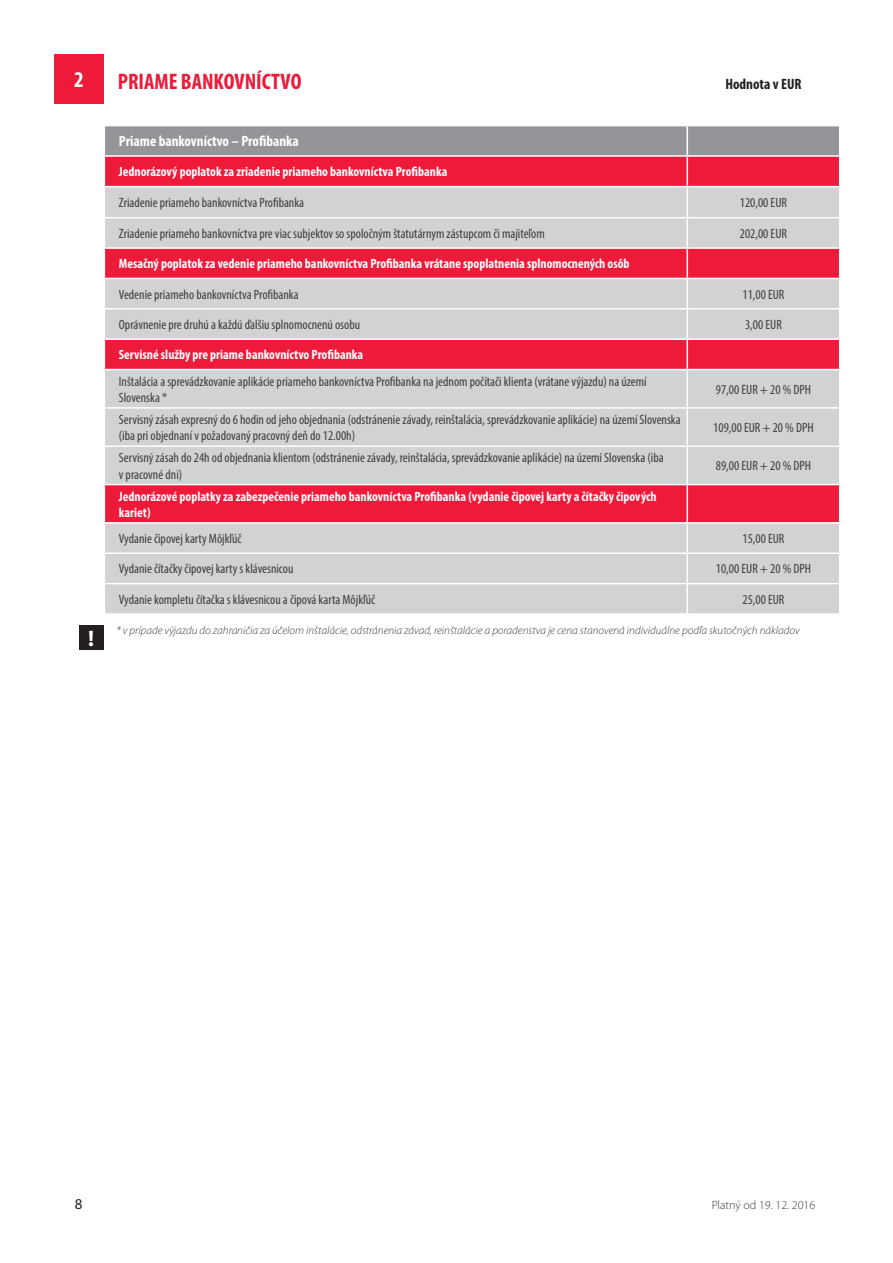
<style>
.page{position:relative;width:893px;height:1263px;background:#fff}
.page>*{position:absolute;margin:0;border:0;box-sizing:border-box;transform-origin:0 0}
.t1{font:700 condensed 22.5px "Myriad Pro";color:#ed1a3a}
.t2{font:700 condensed 22.5px "Myriad Pro";color:#fff}
.t3{font:700 22.5px "Myriad Pro";color:#fff}
.t4{font:700 condensed 15px "Myriad Pro";color:#fff}
.t5{font:700 condensed 15px "Myriad Pro";color:#231f20}
.t6{font:15px "Myriad Pro";color:#231f20}
.t7{font:condensed 13.5px/16.2px "Myriad Pro";color:#3e3e3f}
.t8{font:700 condensed 13.5px/16.2px "Myriad Pro";color:#fff}
.t9{font:300 12px "Myriad Pro";color:#3e3e3f}
.t10{font:italic 300 11.25px "Myriad Pro";color:#3e3e3f}
</style>
<div class="page">
<svg style="left:105px;top:187px;width:734px;height:426px;background:#d7a7b0"></svg>
<hr style="left:686px;top:249px;width:2px;height:29px;background:#fff">
<hr style="left:686px;top:340px;width:2px;height:29px;background:#fff">
<hr style="left:686px;top:485px;width:2px;height:37px;background:#fff">
<hr style="left:686px;top:187px;width:2px;height:30px;background:#fff">
<hr style="left:686px;top:218px;width:2px;height:29px;background:#fff">
<hr style="left:686px;top:279px;width:2px;height:29px;background:#fff">
<hr style="left:686px;top:310px;width:2px;height:28px;background:#fff">
<hr style="left:686px;top:370px;width:2px;height:37px;background:#fff">
<hr style="left:686px;top:409px;width:2px;height:36px;background:#fff">
<hr style="left:686px;top:447px;width:2px;height:37px;background:#fff">
<hr style="left:686px;top:524px;width:2px;height:28px;background:#fff">
<hr style="left:686px;top:554px;width:2px;height:29px;background:#fff">
<hr style="left:686px;top:584px;width:2px;height:29px;background:#fff">
<hr style="left:104px;top:217px;width:583px;height:1px;background:#fff">
<hr style="left:687px;top:217px;width:153px;height:1px;background:#fff">
<svg style="left:104px;top:126px;width:736px;height:60px;background:#c25d6e"></svg>
<hr style="left:104px;top:247px;width:583px;height:2px;background:#fff">
<hr style="left:687px;top:247px;width:153px;height:2px;background:#fff">
<hr style="left:104px;top:278px;width:583px;height:1px;background:#fff">
<hr style="left:687px;top:278px;width:153px;height:1px;background:#fff">
<hr style="left:104px;top:338px;width:583px;height:2px;background:#fff">
<hr style="left:687px;top:338px;width:153px;height:2px;background:#fff">
<hr style="left:104px;top:369px;width:583px;height:1px;background:#fff">
<hr style="left:687px;top:369px;width:153px;height:1px;background:#fff">
<hr style="left:104px;top:484px;width:583px;height:1px;background:#fff">
<hr style="left:687px;top:484px;width:153px;height:1px;background:#fff">
<hr style="left:104px;top:522px;width:583px;height:2px;background:#fff">
<hr style="left:687px;top:522px;width:153px;height:2px;background:#fff">
<hr style="left:686px;top:126px;width:2px;height:29px;background:#fff">
<hr style="left:104px;top:308px;width:583px;height:2px;background:#fff">
<hr style="left:687px;top:308px;width:153px;height:2px;background:#fff">
<hr style="left:104px;top:407px;width:583px;height:2px;background:#fff">
<hr style="left:687px;top:407px;width:153px;height:2px;background:#fff">
<hr style="left:104px;top:445px;width:583px;height:2px;background:#fff">
<hr style="left:687px;top:445px;width:153px;height:2px;background:#fff">
<hr style="left:104px;top:552px;width:583px;height:2px;background:#fff">
<hr style="left:687px;top:552px;width:153px;height:2px;background:#fff">
<hr style="left:104px;top:583px;width:583px;height:1px;background:#fff">
<hr style="left:687px;top:583px;width:153px;height:1px;background:#fff">
<div style="left:54px;top:54px;width:50px;height:50px;background:#ed1a3a"></div>
<div style="left:79px;top:625px;width:25px;height:25px;background:#231f20"></div>
<h1 class="t2" style="left:74px;top:66px;width:11px">2</h1>
<h1 class="t1" style="left:118px;top:67px;width:185px">PRIAME BANKOVNÍCTVO</h1>
<p class="t5" style="left:725px;top:74px;width:78px">Hodnota v EUR</p>
<h1 class="t3" style="left:88px;top:624px;width:8px">!</h1>
<p class="t4" style="left:119px;top:132px;width:182px">Priame bankovníctvo – Profibanka</p>
<p class="t8" style="left:119px;top:163px;width:330px">Jednorázový poplatok za zriadenie priameho bankovníctva Profibanka</p>
<p class="t7" style="left:119px;top:194px;width:187px">Zriadenie priameho bankovníctva Profibanka</p>
<p class="t7" style="left:740px;top:194px;width:49px">120,00 EUR</p>
<p class="t7" style="left:119px;top:225px;width:427px">Zriadenie priameho bankovníctva pre viac subjektov so spoločným štatutárnym zástupcom či majiteľom</p>
<p class="t7" style="left:740px;top:225px;width:49px">202,00 EUR</p>
<p class="t8" style="left:119px;top:255px;width:512px">Mesačný poplatok za vedenie priameho bankovníctva Profibanka vrátane spoplatnenia splnomocnených osôb</p>
<p class="t7" style="left:119px;top:286px;width:181px">Vedenie priameho bankovníctva Profibanka</p>
<p class="t7" style="left:742px;top:286px;width:43px">11,00 EUR</p>
<p class="t7" style="left:119px;top:316px;width:243px">Oprávnenie pre druhú a každú ďalšiu splnomocnenú osobu</p>
<p class="t7" style="left:745px;top:316px;width:38px">3,00 EUR</p>
<p class="t8" style="left:119px;top:347px;width:246px">Servisné služby pre priame bankovníctvo Profibanka</p>
<p class="t7" style="left:119px;top:373px;width:529px">Inštalácia a sprevádzkovanie aplikácie priameho bankovníctva Profibanka na jednom počítači klienta (vrátane výjazdu) na území<br>Slovenska *</p>
<p class="t7" style="left:716px;top:381px;width:97px">97,00 EUR + 20 % DPH</p>
<p class="t7" style="left:119px;top:411px;width:563px">Servisný zásah expresný do 6 hodin od jeho objednania (odstránenie závady, reinštalácia, sprevádzkovanie aplikácie) na území Slovenska (iba pri objednaní v požadovaný pracovný deň do 12.00h)</p>
<p class="t7" style="left:713px;top:419px;width:102px">109,00 EUR + 20 % DPH</p>
<p class="t7" style="left:119px;top:450px;width:546px">Servisný zásah do 24h od objednania klientom (odstránenie závady, reinštalácia, sprevádzkovanie aplikácie) na území Slovenska (iba v pracovné dni)</p>
<p class="t7" style="left:716px;top:458px;width:97px">89,00 EUR + 20 % DPH</p>
<p class="t8" style="left:119px;top:488px;width:539px">Jednorázové poplatky za zabezpečenie priameho bankovníctva Profibanka (vydanie čipovej karty a čítačky čipových kariet)</p>
<p class="t7" style="left:119px;top:530px;width:124px">Vydanie čipovej karty Môjkľúč</p>
<p class="t7" style="left:742px;top:530px;width:43px">15,00 EUR</p>
<p class="t7" style="left:119px;top:561px;width:176px">Vydanie čítačky čipovej karty s klávesnicou</p>
<p class="t7" style="left:716px;top:561px;width:97px">10,00 EUR + 20 % DPH</p>
<p class="t7" style="left:119px;top:591px;width:258px">Vydanie kompletu čítačka s klávesnicou a čipová karta Môjkľúč</p>
<p class="t7" style="left:742px;top:591px;width:43px">25,00 EUR</p>
<p class="t10" style="left:116px;top:624px;width:685px">* v prípade výjazdu do zahraničia za účelom inštalácie, odstránenia závad, reinštalácie a poradenstva je cena stanovená individuálne podľa skutočných nákladov</p>
<p class="t6" style="left:75px;top:1195px;width:9px">8</p>
<p class="t9" style="left:712px;top:1198px;width:105px">Platný od 19. 12. 2016</p>
</div>
